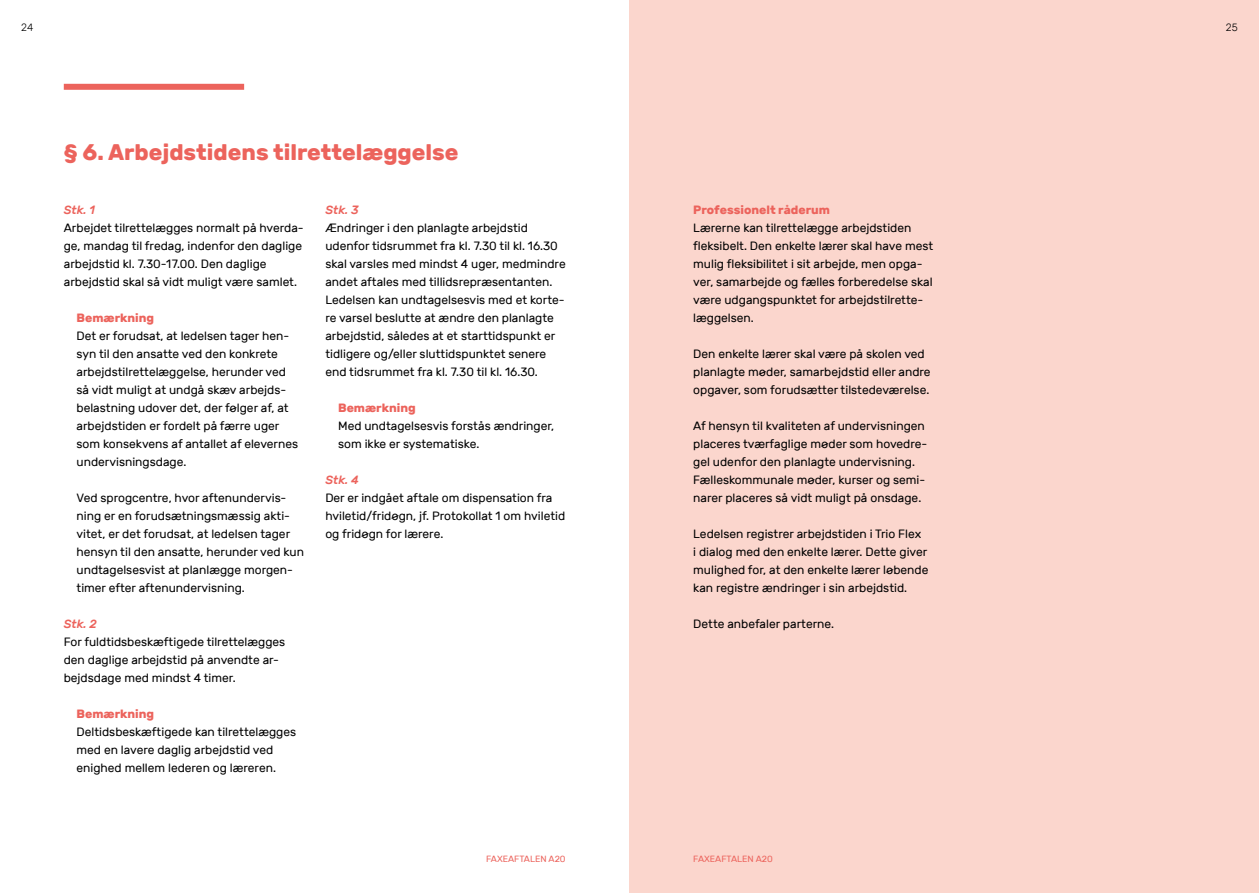
<style>
.page{position:relative;width:1259px;height:893px;background:#fff}
.page>*{position:absolute;margin:0;border:0;box-sizing:border-box;transform-origin:0 0}
.t1{font:700 22.5px "Rubik";color:#ec635c}
.t2{font:12px/18px "Rubik";color:#000}
.t3{font:700 12px "Rubik";color:#ec635c}
.t4{font:italic 500 12px "Rubik";color:#ec635c}
.t5{font:300 10.5px "Rubik";color:#000}
.t6{font:9px "Rubik";color:#ec635c}
</style>
<div class="page">
<div style="left:64px;top:84px;width:180px;height:6px;background:#ec635c"></div>
<div style="left:629px;top:0;width:630px;height:893px;background:#fbd6cd"></div>
<p class="t5" style="left:21px;top:22px;width:14px">24</p>
<h1 class="t1" style="left:64px;top:139px;width:396px">§ 6. Arbejdstidens tilrettelæggelse</h1>
<p class="t4" style="left:64px;top:203px;width:33px">Stk. 1</p>
<p class="t2" style="left:64px;top:219px;width:241px">Arbejdet tilrettelægges normalt på hverda&shy;ge, mandag til fredag, indenfor den daglige arbejdstid kl. 7.30-17.00. Den daglige arbejdstid skal så vidt muligt være samlet.</p>
<p class="t3" style="left:77px;top:311px;width:79px">Bemærkning</p>
<p class="t2" style="left:77px;top:327px;width:223px">Det er forudsat, at ledelsen tager hen&shy;syn til den ansatte ved den konkrete arbejdstilrettelæggelse, herunder ved så vidt muligt at undgå skæv arbejds&shy;belastning udover det, der følger af, at arbejdstiden er fordelt på færre uger som konsekvens af antallet af elevernes undervisningsdage.</p>
<p class="t2" style="left:77px;top:489px;width:229px">Ved sprogcentre, hvor aftenundervis&shy;ning er en forudsætningsmæssig akti&shy;vitet, er det forudsat, at ledelsen tager hensyn til den ansatte, herunder ved kun undtagelsesvist at planlægge morgen&shy;timer efter aftenundervisning.</p>
<p class="t4" style="left:64px;top:617px;width:35px">Stk. 2</p>
<p class="t2" style="left:64px;top:633px;width:223px">For fuldtidsbeskæftigede tilrettelægges den daglige arbejdstid på anvendte ar&shy;bejdsdage med mindst 4 timer.</p>
<p class="t3" style="left:77px;top:707px;width:79px">Bemærkning</p>
<p class="t2" style="left:77px;top:723px;width:221px">Deltidsbeskæftigede kan tilrettelægges med en lavere daglig arbejdstid ved enighed mellem lederen og læreren.</p>
<p class="t4" style="left:325px;top:203px;width:35px">Stk. 3</p>
<p class="t2" style="left:325px;top:219px;width:242px">Ændringer i den planlagte arbejdstid udenfor tidsrummet fra kl. 7.30 til kl. 16.30 skal varsles med mindst 4 uger, medmindre andet aftales med tillidsrepræsentanten.<br>Ledelsen kan undtagelsesvis med et korte&shy;re varsel beslutte at ændre den planlagte arbejdstid, således at et starttidspunkt er tidligere og/eller sluttidspunktet senere end tidsrummet fra kl. 7.30 til kl. 16.30.</p>
<p class="t3" style="left:338px;top:401px;width:79px">Bemærkning</p>
<p class="t2" style="left:338px;top:417px;width:218px">Med undtagelsesvis forstås ændringer, som ikke er systematiske.</p>
<p class="t4" style="left:325px;top:473px;width:35px">Stk. 4</p>
<p class="t2" style="left:325px;top:489px;width:241px">Der er indgået aftale om dispensation fra hviletid/fridøgn, jf. Protokollat 1 om hviletid og fridøgn for lærere.</p>
<p class="t6" style="left:486px;top:854px;width:81px">FAXEAFTALEN A20</p>
<p class="t3" style="left:693px;top:203px;width:138px">Professionelt råderum</p>
<p class="t2" style="left:693px;top:219px;width:241px">Lærerne kan tilrettelægge arbejdstiden fleksibelt. Den enkelte lærer skal have mest mulig fleksibilitet i sit arbejde, men opga&shy;ver, samarbejde og fælles forberedelse skal være udgangspunktet for arbejdstilrette&shy;læggelsen.</p>
<p class="t2" style="left:693px;top:345px;width:239px">Den enkelte lærer skal være på skolen ved planlagte møder, samarbejdstid eller andre opgaver, som forudsætter tilstedeværelse.</p>
<p class="t2" style="left:693px;top:417px;width:236px">Af hensyn til kvaliteten af undervisningen placeres tværfaglige møder som hovedre&shy;gel udenfor den planlagte undervisning.<br>Fælleskommunale møder, kurser og semi&shy;narer placeres så vidt muligt på onsdage.</p>
<p class="t2" style="left:693px;top:525px;width:237px">Ledelsen registrer arbejdstiden i Trio Flex<br>i dialog med den enkelte lærer. Dette giver mulighed for, at den enkelte lærer løbende kan registre ændringer i sin arbejdstid.</p>
<p class="t2" style="left:693px;top:615px;width:142px">Dette anbefaler parterne.</p>
<p class="t6" style="left:693px;top:854px;width:81px">FAXEAFTALEN A20</p>
<p class="t5" style="left:1225px;top:22px;width:13px">25</p>
</div>
